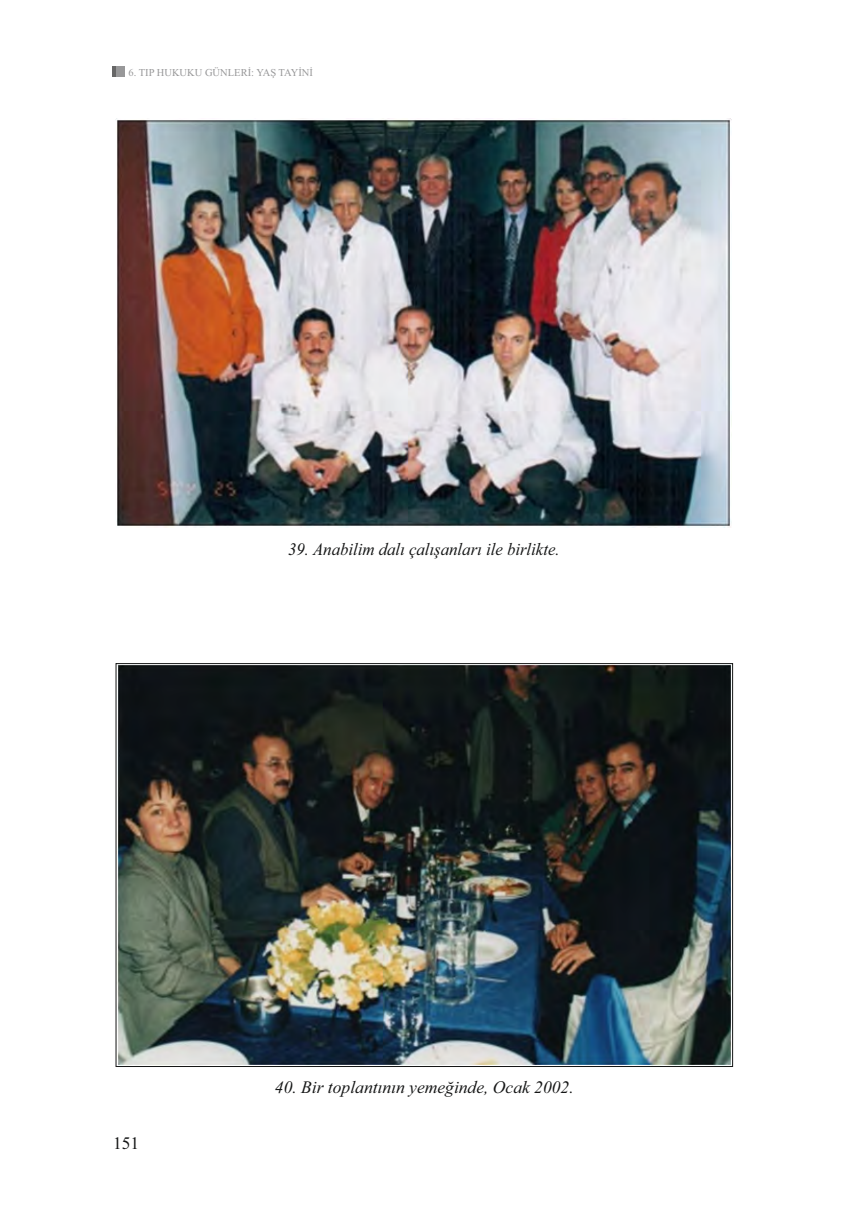
<style>
.page{position:relative;width:851px;height:1223px;background:#fff}
.page>*{position:absolute;margin:0;border:0;box-sizing:border-box;transform-origin:0 0}
.t1{font:italic 17.5px "Times New Roman";color:#151616;scale:.96 1}
.t2{font:italic 17.5px "Times New Roman";color:#151616}
.t3{font:17.5px "Times New Roman";color:#151616}
.t4{font:10.5px "Times New Roman";color:#989899}
</style>
<div class="page">
<img style="left:115px;top:118px;width:615px;height:409px">
<img style="left:117px;top:665px;width:613px;height:399px">
<div style="left:115px;top:67px;width:9px;height:10px;background:#989899"></div>
<svg style="left:113px;top:67px;width:3px;height:10px"></svg>
<p class="t4" style="left:128px;top:69px;width:186px">6. TIP HUKUKU GÜNLERİ: YAŞ TAYİNİ</p>
<p class="t1" style="left:288px;top:542px;width:284px">39. Anabilim dalı çalışanları ile birlikte.</p>
<p class="t3" style="left:113px;top:1136px;width:28px">151</p>
<p class="t2" style="left:275px;top:1080px;width:300px">40. Bir toplantının yemeğinde, Ocak 2002.</p>
</div>
